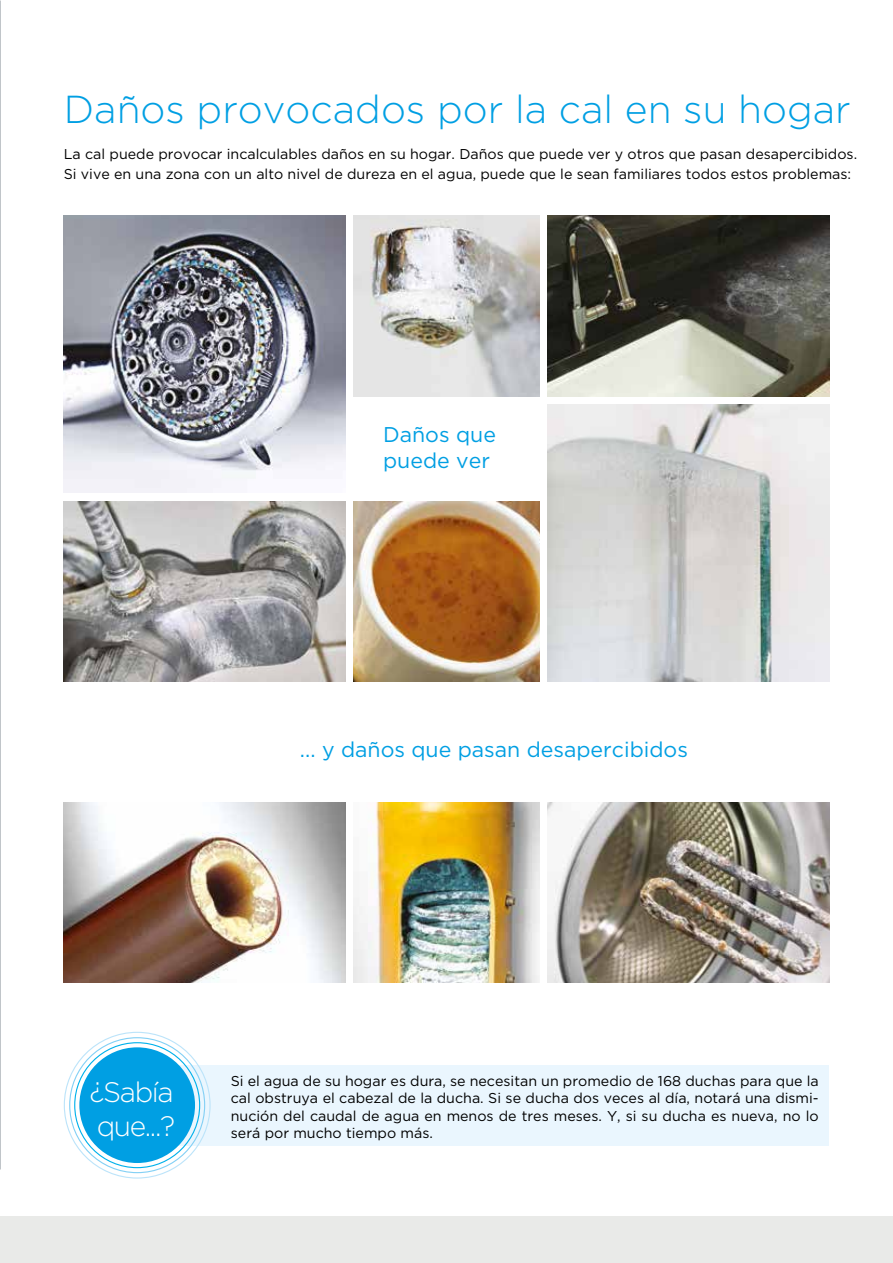
<style>
.page{position:relative;width:893px;height:1263px;background:#fff}
.page>*{position:absolute;margin:0;border:0;box-sizing:border-box;transform-origin:0 0}
.t1{font:300 39px "Gotham";color:#009fe3}
.t2{font:300 28.2px/33.8px "Gotham";letter-spacing:-.05em;color:#fff}
.t3{font:21.3px/25.7px "Gotham";color:#009fe3}
.t4{font:14.25px/17.1px "Gotham";color:#000}
</style>
<div class="page">
<img style="left:64px;top:216px;width:282px;height:277px">
<img style="left:64px;top:501px;width:282px;height:181px">
<img style="left:354px;top:216px;width:185px;height:180px">
<img style="left:354px;top:501px;width:185px;height:181px">
<img style="left:547px;top:216px;width:282px;height:180px">
<img style="left:547px;top:404px;width:282px;height:278px">
<img style="left:64px;top:802px;width:282px;height:181px">
<img style="left:354px;top:802px;width:185px;height:181px">
<img style="left:547px;top:802px;width:282px;height:181px">
<div style="left:0;top:1217px;width:893px;height:46px;background:#e9eae8"></div>
<svg style="left:179px;top:1065px;width:23px;height:80px"></svg>
<div style="left:202px;top:1065px;width:627px;height:80px;background:#eaf6fe"></div>
<div style="left:79px;top:1047px;width:116px;height:116px;background:#009fe3;border-radius:50%"></div>
<h1 class="t1" style="left:64px;top:88px;width:789px">Daños provocados por la cal en su hogar</h1>
<p class="t4" style="left:64px;top:144px;width:795px;line-height:19.5px">La cal puede provocar incalculables daños en su hogar. Daños que puede ver y otros que pasan desapercibidos.<br>Si vive en una zona con un alto nivel de dureza en el agua, puede que le sean familiares todos estos problemas:</p>
<h3 class="t3" style="left:383px;top:421px;width:114px">Daños que puede ver</h3>
<h3 class="t3" style="left:300px;top:736px;width:389px">... y daños que pasan desapercibidos</h3>
<h2 class="t2" style="left:90px;top:1075px;width:87px">¿Sabía que...?</h2>
<p class="t4" style="left:231px;top:1072px;width:589px;text-align:justify">Si el agua de su hogar es dura, se necesitan un promedio de 168 duchas para que la cal obstruya el cabezal de la ducha. Si se ducha dos veces al día, notará una dismi&shy;nución del caudal de agua en menos de tres meses. Y, si su ducha es nueva, no lo será por mucho tiempo más.</p>
</div>
